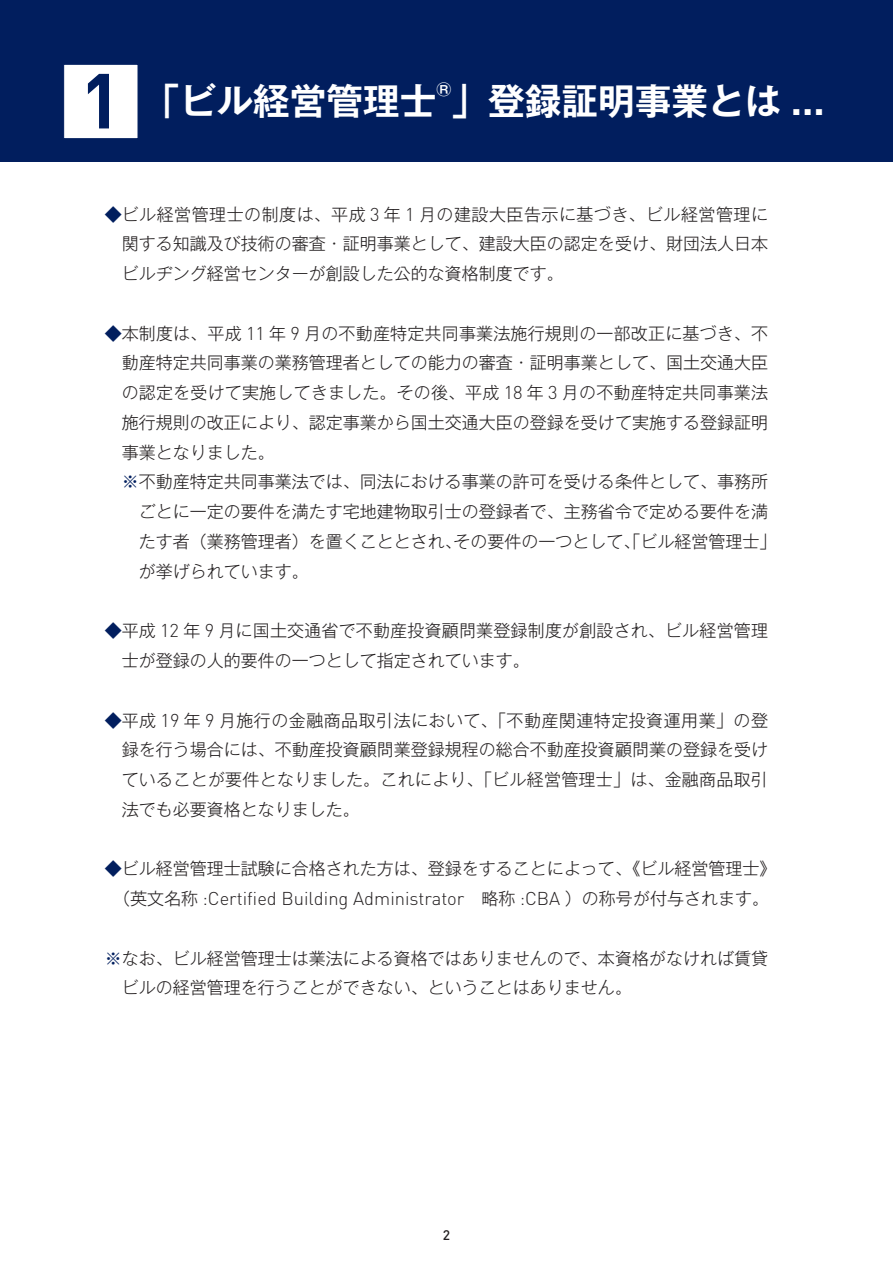
<style>
.page{position:relative;width:893px;height:1263px;background:#fff}
.page>*{position:absolute;margin:0;border:0;box-sizing:border-box;transform-origin:0 0}
.t1{font:700 76.65px "DIN";color:#011e5e}
.t2{font:700 36.6px "Gothic MB101 Pr 6 De";color:#fff}
.t3{font:300 18.3px "DIN";color:#231f20}
.t4{font:300 16.95px/29.7px "Gothic MB101 Pr 6";color:#231f20;text-align:justify}
.t5{font:700 14.85px "Gothic MB101 Pr 6 De";color:#fff}
.t6{font:500 13.8px "DIN";color:#231f20}
.s1{font-family:"DIN";font-size:39.6px}
.s2{color:#011e5e}
.s3{font-family:"DIN";font-size:18.3px}
.s4{font-family:"Gothic MB101 Pr 6";font-size:16.95px}
</style>
<div class="page">
<div style="left:0;top:0;width:893px;height:161px;background:#011e5e"></div>
<div style="left:63px;top:64px;width:76px;height:75px;background:#fff;border:1px solid #011e5e"></div>
<h1 class="t1" style="left:80px;top:51px;width:43px">1</h1>
<p class="t5" style="left:437px;top:77px;width:16px">Ⓡ</p>
<h2 class="t2" style="left:143px;top:71px;width:683px">「ビル経営管理士」登録証明事業とは <span class="s1">...</span></h2>
<p class="t4" style="left:122px;top:198px;width:648px;text-indent:-17px"><span class="s2">◆</span>ビル経営管理士の制度は、平成 <span class="s3">3</span> 年 <span class="s3">1</span> 月の建設大臣告示に基づき、ビル経営管理に関する知識及び技術の審査・証明事業として、建設大臣の認定を受け、財団法人日本ビルヂング経営センターが創設した公的な資格制度です。</p>
<p class="t4" style="left:105px;top:317px;width:665px"><span class="s2">◆</span>本制度は、平成 <span class="s3">11</span> 年 <span class="s3">9</span> 月の不動産特定共同事業法施行規則の一部改正に基づき、不</p>
<p class="t4" style="left:122px;top:347px;width:648px">動産特定共同事業の業務管理者としての能力の審査・証明事業として、国土交通大臣</p>
<p class="t4" style="left:122px;top:376px;width:648px">の認定を受けて実施してきました。その後、平成 <span class="s3">18</span> 年 <span class="s3">3</span> 月の不動産特定共同事業法</p>
<p class="t4" style="left:122px;top:406px;width:648px">施行規則の改正により、認定事業から国土交通大臣の登録を受けて実施する登録証明</p>
<p class="t4" style="left:122px;top:436px;width:155px">事業となりました。</p>
<p class="t4" style="left:122px;top:466px;width:648px"><span class="s2">※</span>不動産特定共同事業法では、同法における事業の許可を受ける条件として、事務所</p>
<p class="t4" style="left:139px;top:495px;width:631px">ごとに一定の要件を満たす宅地建物取引士の登録者で、主務省令で定める要件を満</p>
<p class="t4" style="left:139px;top:525px;width:639px">たす者（業務管理者）を置くこととされ、その要件の一つとして、「ビル経営管理士」</p>
<p class="t4" style="left:139px;top:555px;width:172px">が挙げられています。</p>
<p class="t4" style="left:122px;top:614px;width:648px;text-indent:-17px"><span class="s2">◆</span>平成 <span class="s3">12</span> 年 <span class="s3">9</span> 月に国土交通省で不動産投資顧問業登録制度が創設され、ビル経営管理士が登録の人的要件の一つとして指定されています。</p>
<p class="t4" style="left:122px;top:704px;width:648px;text-indent:-17px"><span class="s2">◆</span>平成 <span class="s3">19</span> 年 <span class="s3">9</span> 月施行の金融商品取引法において、「不動産関連特定投資運用業」の登録を行う場合には、不動産投資顧問業登録規程の総合不動産投資顧問業の登録を受けていることが要件となりました。これにより、「ビル経営管理士」は、金融商品取引法でも必要資格となりました。</p>
<p class="t4" style="left:105px;top:853px;width:673px"><span class="s2">◆</span>ビル経営管理士試験に合格された方は、登録をすることによって、《ビル経営管理士》</p>
<p class="t3" style="left:105px;top:887px;width:666px"><span class="s4">　（英文名称</span> :Certified Building Administrator<span class="s4">　略称</span> :CBA <span class="s4">）の称号が付与されます。</span></p>
<p class="t4" style="left:122px;top:942px;width:648px;text-indent:-17px"><span class="s2">※</span>なお、ビル経営管理士は業法による資格ではありませんので、本資格がなければ賃貸ビルの経営管理を行うことができない、ということはありません。</p>
<p class="t6" style="left:443px;top:1226px;width:9px">2</p>
</div>
